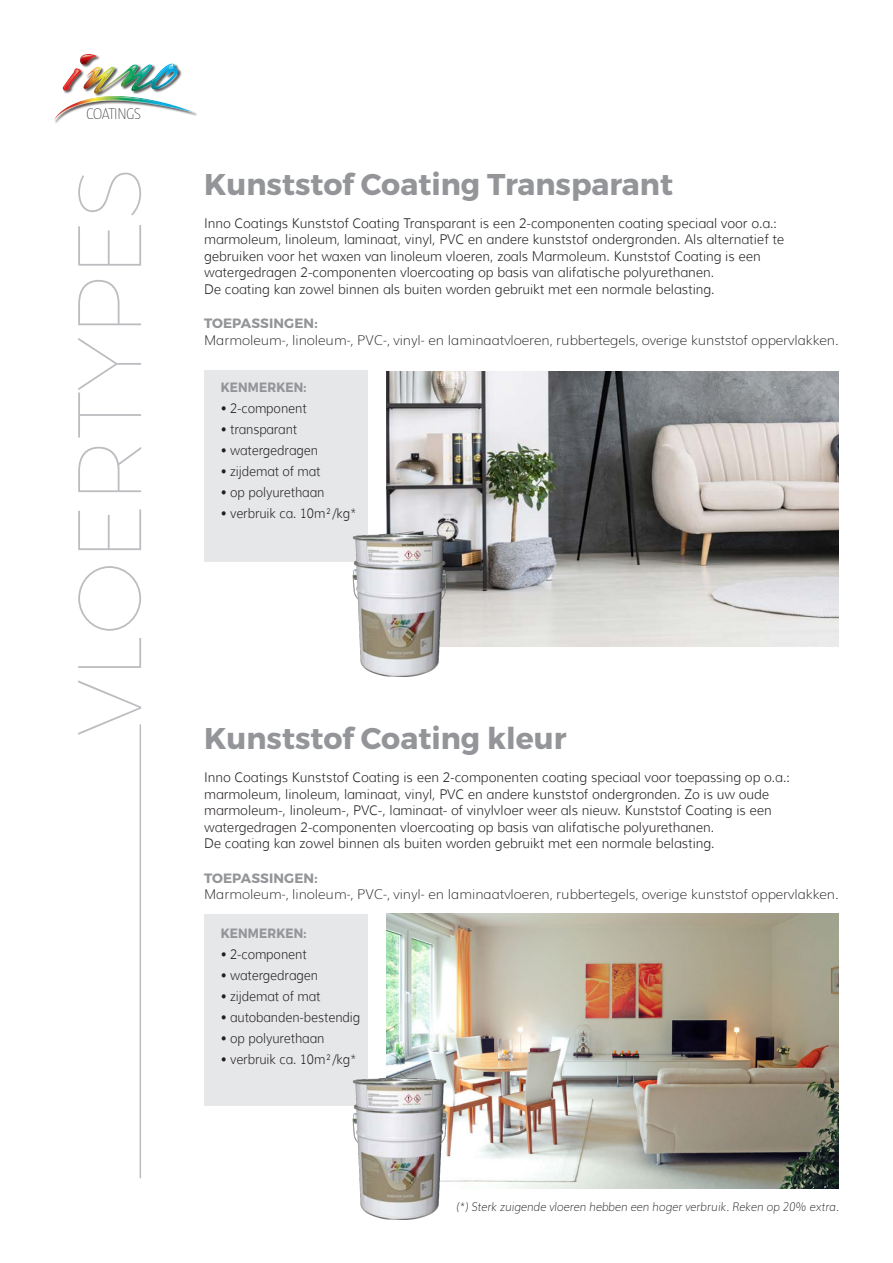
<style>
.page{position:relative;width:893px;height:1263px;background:#fff}
.page>*{position:absolute;margin:0;border:0;box-sizing:border-box;transform-origin:0 0}
.t1{font:100 90px "Montserrat";color:#bcbdc0}
.t2{font:700 30px "Montserrat";color:#939598}
.t3{font:200 15.75px "Taz";letter-spacing:-.04em;color:#231f20}
.t4{font:300 13.5px/16.5px "Muli";color:#231f20;scale:.95 1}
.t5{font:200 13.5px "Muli";letter-spacing:-.005em;color:#231f20}
.t6{font:300 13.5px "Muli";color:#231f20;scale:.9 1}
.t7{font:700 13.5px "Montserrat";letter-spacing:.01em;color:#939598}
.t8{font:700 13.5px "Montserrat";letter-spacing:.01em;color:#939598;scale:.9 1}
.t9{font:italic 200 12px "Muli";color:#231f20;scale:.9 1}
</style>
<div class="page">
<div style="left:54px;top:54px;width:143px;height:70px;background:#231f20;opacity:.75"></div>
<img style="left:80px;top:54px;width:17px;height:1px">
<img style="left:63px;top:68px;width:18px;height:23px">
<img style="left:83px;top:64px;width:89px;height:26px">
<img style="left:64px;top:69px;width:15px;height:19px">
<img style="left:123px;top:65px;width:53px;height:24px">
<img style="left:99px;top:70px;width:28px;height:5px">
<svg style="left:106px;top:69px;width:6px;height:6px"></svg>
<svg style="left:76px;top:55px;width:23px;height:21px"></svg>
<svg style="left:142px;top:68px;width:6px;height:5px"></svg>
<svg style="left:169px;top:64px;width:4px;height:3px"></svg>
<img style="left:54px;top:96px;width:140px;height:25px">
<img style="left:82px;top:97px;width:78px;height:6px">
<hr style="left:140px;top:724px;width:1px;height:454px;background:#bcbdc0">
<img style="left:386px;top:914px;width:453px;height:275px">
<img style="left:386px;top:371px;width:453px;height:275px">
<div style="left:204px;top:914px;width:164px;height:191px;background:#e6e7e9"></div>
<div style="left:204px;top:370px;width:164px;height:192px;background:#e6e7e9"></div>
<img style="left:329px;top:1077px;width:142px;height:142px">
<img style="left:352px;top:534px;width:119px;height:142px">
<p class="t3" style="left:86px;top:105px;width:56px">COATINGS</p>
<p class="t1" style="left:54px;top:736px;width:571px;rotate:-90deg">VLOERTYPES</p>
<p class="t2" style="left:204px;top:166px;width:471px">Kunststof Coating Transparant</p>
<p class="t4" style="left:204px;top:215px;width:612px">Inno Coatings Kunststof Coating Transparant is een 2-componenten coating speciaal voor o.a.: marmoleum, linoleum, laminaat, vinyl, PVC en andere kunststof ondergronden. Als alternatief te gebruiken voor het waxen van linoleum vloeren, zoals Marmoleum. Kunststof Coating is een watergedragen 2-componenten vloercoating op basis van alifatische polyurethanen.<br>De coating kan zowel binnen als buiten worden gebruikt met een normale belasting.</p>
<p class="t7" style="left:204px;top:315px;width:115px">TOEPASSINGEN:</p>
<p class="t5" style="left:204px;top:330px;width:636px">Marmoleum-, linoleum-, PVC-, vinyl- en laminaatvloeren, rubbertegels, overige kunststof oppervlakken.</p>
<p class="t8" style="left:221px;top:379px;width:97px">KENMERKEN:</p>
<p class="t6" style="left:221px;top:400px;width:97px">• 2-component</p>
<p class="t6" style="left:221px;top:421px;width:87px">• transparant</p>
<p class="t6" style="left:221px;top:442px;width:110px">• watergedragen</p>
<p class="t6" style="left:221px;top:463px;width:112px">• zijdemat of mat</p>
<p class="t6" style="left:221px;top:484px;width:117px">• op polyurethaan</p>
<p class="t6" style="left:221px;top:505px;width:152px">• verbruik ca. 10m²/kg*</p>
<p class="t2" style="left:204px;top:720px;width:364px">Kunststof Coating kleur</p>
<p class="t4" style="left:204px;top:769px;width:618px">Inno Coatings Kunststof Coating is een 2-componenten coating speciaal voor toepassing op o.a.: marmoleum, linoleum, laminaat, vinyl, PVC en andere kunststof ondergronden. Zo is uw oude marmoleum-, linoleum-, PVC-, laminaat- of vinylvloer weer als nieuw. Kunststof Coating is een watergedragen 2-componenten vloercoating op basis van alifatische polyurethanen.<br>De coating kan zowel binnen als buiten worden gebruikt met een normale belasting.</p>
<p class="t7" style="left:204px;top:869px;width:115px">TOEPASSINGEN:</p>
<p class="t5" style="left:204px;top:884px;width:636px">Marmoleum-, linoleum-, PVC-, vinyl- en laminaatvloeren, rubbertegels, overige kunststof oppervlakken.</p>
<p class="t8" style="left:221px;top:925px;width:97px">KENMERKEN:</p>
<p class="t6" style="left:221px;top:946px;width:97px">• 2-component</p>
<p class="t6" style="left:221px;top:967px;width:110px">• watergedragen</p>
<p class="t6" style="left:221px;top:988px;width:112px">• zijdemat of mat</p>
<p class="t6" style="left:221px;top:1009px;width:157px">• autobanden-bestendig</p>
<p class="t6" style="left:221px;top:1030px;width:117px">• op polyurethaan</p>
<p class="t6" style="left:221px;top:1051px;width:152px">• verbruik ca. 10m²/kg*</p>
<p class="t9" style="left:457px;top:1197px;width:426px">(*) Sterk zuigende vloeren hebben een hoger verbruik. Reken op 20% extra.</p>
</div>
